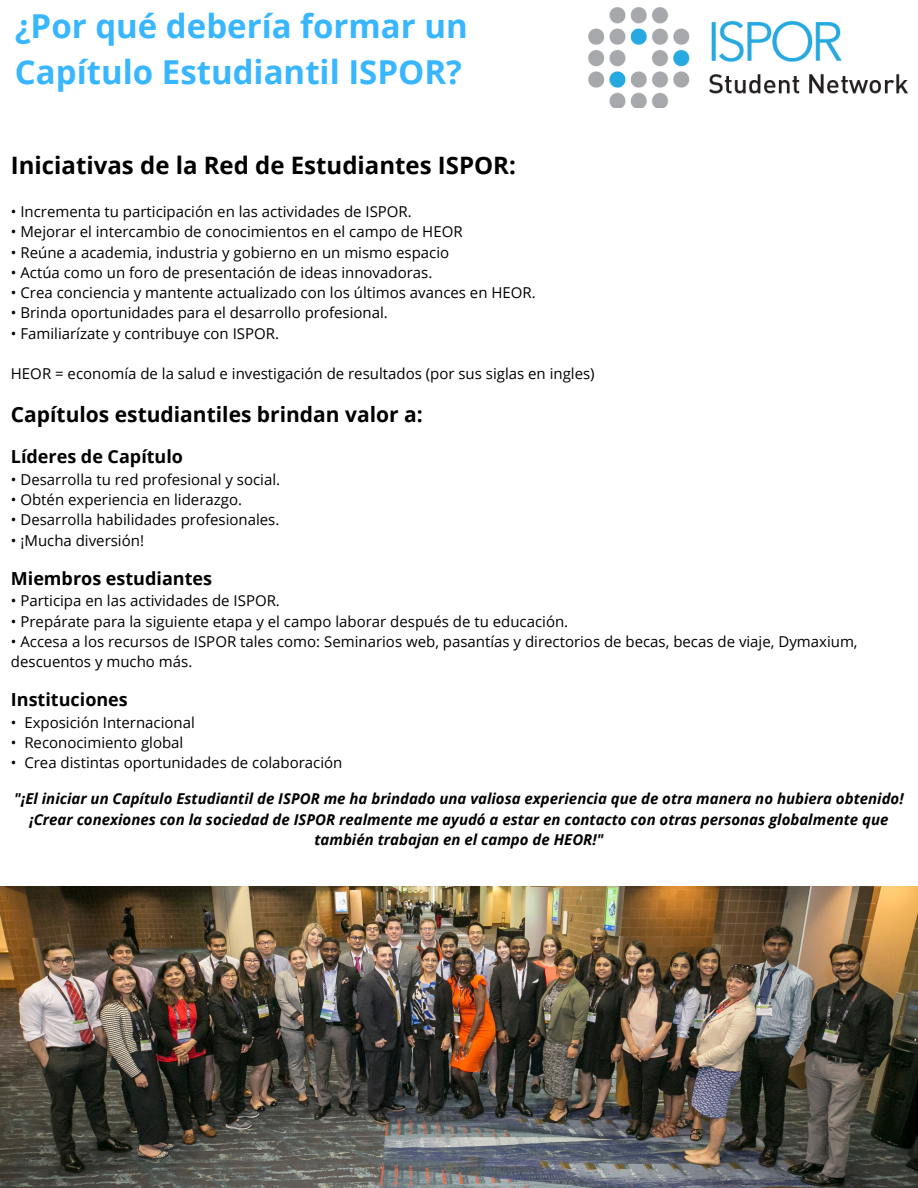
<style>
.page{position:relative;width:918px;height:1188px;background:#fff}
.page>*{position:absolute;margin:0;border:0;box-sizing:border-box;transform-origin:0 0}
.t1{font:700 33px/46.2px "Open Sans";color:#38b6ff}
.t2{font:700 24px "Open Sans";color:#000}
.t3{font:700 21px "Open Sans";color:#000}
.t4{font:700 18px "Open Sans";color:#000}
.t5{font:15px/20.2px "Open Sans";color:#000}
.t6{font:italic 700 15px/20.2px "Open Sans";color:#000;text-align:center}
</style>
<div class="page">
<img style="left:589px;top:8px;width:319px;height:100px">
<img style="left:0;top:886px;width:918px;height:302px">
<h1 class="t1" style="left:15px;top:2px;width:454px">¿Por qué debería formar un<br>Capítulo Estudiantil ISPOR?</h1>
<h2 class="t2" style="left:11px;top:149px;width:506px">Iniciativas de la Red de Estudiantes ISPOR:</h2>
<p class="t5" style="left:11px;top:201px;width:402px">• Incrementa tu participación en las actividades de ISPOR.</p>
<p class="t5" style="left:11px;top:221px;width:453px">• Mejorar el intercambio de conocimientos en el campo de HEOR</p>
<p class="t5" style="left:11px;top:242px;width:440px">• Reúne a academia, industria y gobierno en un mismo espacio</p>
<p class="t5" style="left:11px;top:262px;width:423px">• Actúa como un foro de presentación de ideas innovadoras.</p>
<p class="t5" style="left:11px;top:282px;width:526px">• Crea conciencia y mantente actualizado con los últimos avances en HEOR.</p>
<p class="t5" style="left:11px;top:302px;width:378px">• Brinda oportunidades para el desarrollo profesional.</p>
<p class="t5" style="left:11px;top:323px;width:270px">• Familiarízate y contribuye con ISPOR.</p>
<p class="t5" style="left:11px;top:363px;width:585px">HEOR = economía de la salud e investigación de resultados (por sus siglas en ingles)</p>
<h3 class="t3" style="left:11px;top:399px;width:413px">Capítulos estudiantiles brindan valor a:</h3>
<p class="t4" style="left:11px;top:444px;width:174px">Líderes de Capítulo</p>
<p class="t5" style="left:11px;top:469px;width:271px">• Desarrolla tu red profesional y social.</p>
<p class="t5" style="left:11px;top:489px;width:233px">• Obtén experiencia en liderazgo.</p>
<p class="t5" style="left:11px;top:509px;width:270px">• Desarrolla habilidades profesionales.</p>
<p class="t5" style="left:11px;top:530px;width:135px">• ¡Mucha diversión!</p>
<p class="t4" style="left:11px;top:566px;width:203px">Miembros estudiantes</p>
<p class="t5" style="left:11px;top:590px;width:271px">• Participa en las actividades de ISPOR.</p>
<p class="t5" style="left:11px;top:611px;width:559px">• Prepárate para la siguiente etapa y el campo laborar después de tu educación.</p>
<p class="t5" style="left:11px;top:631px;width:848px">• Accesa a los recursos de ISPOR tales como: Seminarios web, pasantías y directorios de becas, becas de viaje, Dymaxium, descuentos y mucho más.</p>
<p class="t4" style="left:11px;top:687px;width:118px">Instituciones</p>
<p class="t5" style="left:11px;top:712px;width:185px">• Exposición Internacional</p>
<p class="t5" style="left:11px;top:732px;width:174px">• Reconocimiento global</p>
<p class="t5" style="left:11px;top:752px;width:333px">• Crea distintas oportunidades de colaboración</p>
<p class="t6" style="left:14px;top:788px;width:891px">"¡El iniciar un Capítulo Estudiantil de ISPOR me ha brindado una valiosa experiencia que de otra manera no hubiera obtenido! ¡Crear conexiones con la sociedad de ISPOR realmente me ayudó a estar en contacto con otras personas globalmente que también trabajan en el campo de HEOR!"</p>
</div>
